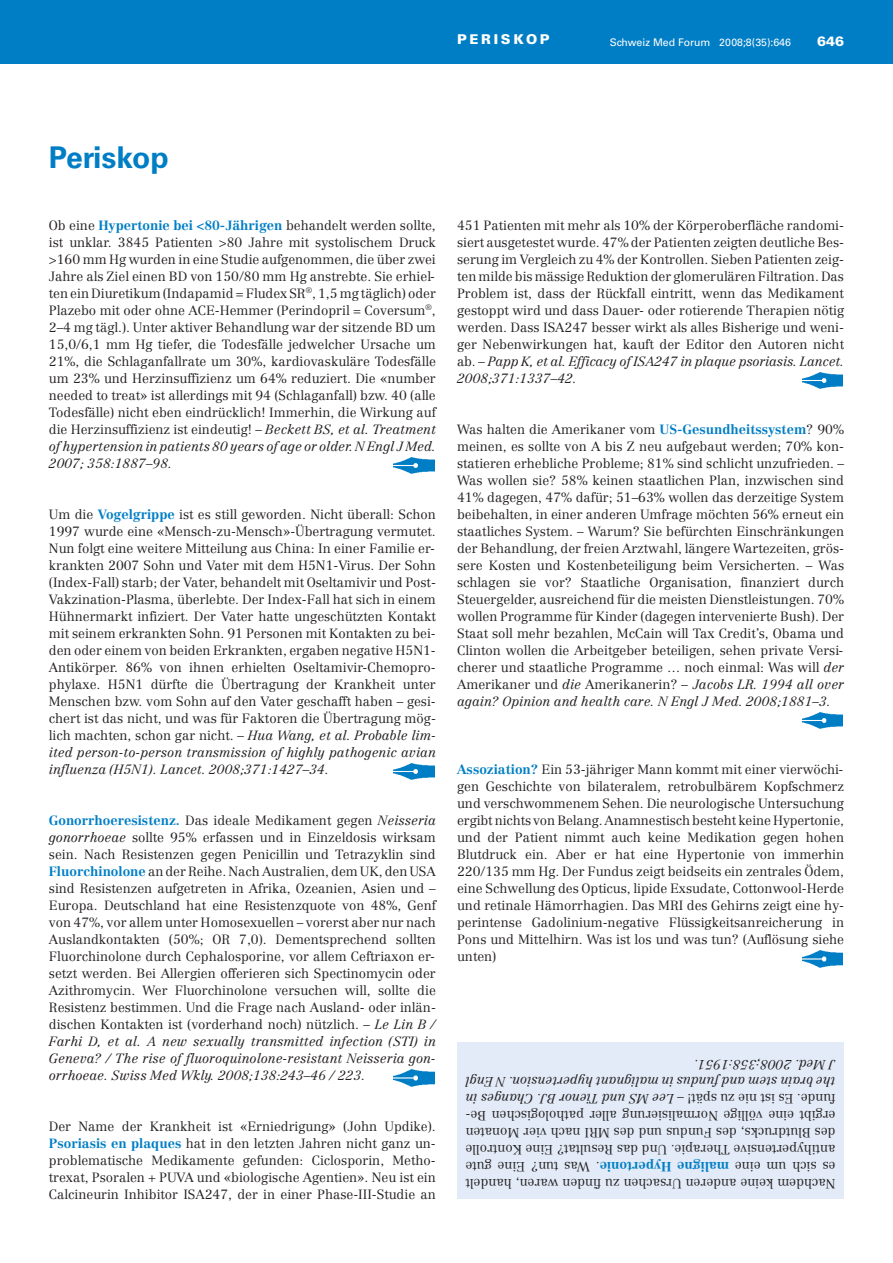
<style>
.page{position:relative;width:893px;height:1263px;background:#fff}
.page>*{position:absolute;margin:0;border:0;box-sizing:border-box;transform-origin:0 0}
.t1{font:700 30px "Univers LT Std";color:#007ec5}
.t2{font:900 13.5px "Univers LT Std";letter-spacing:.2em;color:#fff}
.t3{font:300 13.2px/17px "Centennial";color:#231f20;text-align:justify}
.t4{font:10.5px "Univers LT Std";color:#fff}
.s1{font-weight:700;color:#007ec5}
.s2{font-style:italic}
</style>
<div class="page">
<img style="left:802px;top:712px;width:41px;height:17px">
<img style="left:802px;top:372px;width:41px;height:17px">
<img style="left:802px;top:950px;width:41px;height:17px">
<img style="left:394px;top:1069px;width:40px;height:17px">
<img style="left:394px;top:763px;width:40px;height:17px">
<img style="left:394px;top:457px;width:40px;height:17px">
<div style="left:0;top:0;width:893px;height:64px;background:#007ec5"></div>
<div style="left:457px;top:1042px;width:387px;height:157px;background:#e2ebf7"></div>
<p class="t2" style="left:457px;top:31px;width:94px">PERISKOP</p>
<p class="t4" style="left:610px;top:36px;width:182px">Schweiz Med Forum 2008;8(35):646</p>
<p class="t2" style="left:817px;top:33px;width:29px">646</p>
<h1 class="t1" style="left:49px;top:141px;width:121px">Periskop</h1>
<p class="t3" style="left:49px;top:218px;width:389px">Ob eine <span class="s1">Hypertonie bei &lt;80-Jährigen</span> behandelt werden sollte, ist unklar. 3845 Patienten &gt;80 Jahre mit systolischem Druck &gt;160 mm Hg wurden in eine Studie aufgenommen, die über zwei Jahre als Ziel einen BD von 150/80 mm Hg anstrebte. Sie erhiel&shy;ten ein Diuretikum (Indapamid = Fludex SR<sup>®</sup>, 1,5 mg täglich) oder Plazebo mit oder ohne ACE-Hemmer (Perindopril = Coversum<sup>®</sup>, 2–4 mg tägl.). Unter aktiver Behandlung war der sitzende BD um 15,0/6,1 mm Hg tiefer, die Todesfälle jedwelcher Ursache um 21%, die Schlaganfallrate um 30%, kardiovaskuläre Todesfälle um 23% und Herzinsuffizienz um 64% reduziert. Die «number needed to treat» ist allerdings mit 94 (Schlaganfall) bzw. 40 (alle Todesfälle) nicht eben eindrücklich! Immerhin, die Wirkung auf die Herzinsuffizienz ist eindeutig! <span class="s2">– Beckett BS, et al. Treatment of hypertension in patients 80 years of age or older. N Engl J Med.<br>2007; 358:1887–98.</span></p>
<p class="t3" style="left:49px;top:507px;width:389px">Um die <span class="s1">Vogelgrippe</span> ist es still geworden. Nicht überall: Schon 1997 wurde eine «Mensch-zu-Mensch»-Übertragung vermutet.<br>Nun folgt eine weitere Mitteilung aus China: In einer Familie er&shy;krankten 2007 Sohn und Vater mit dem H5N1-Virus. Der Sohn (Index-Fall) starb; der Vater, behandelt mit Oseltamivir und Post-Vakzination-Plasma, überlebte. Der Index-Fall hat sich in einem Hühnermarkt infiziert. Der Vater hatte ungeschützten Kontakt mit seinem erkrankten Sohn. 91 Personen mit Kontakten zu bei&shy;den oder einem von beiden Erkrankten, ergaben negative H5N1- Antikörper. 86% von ihnen erhielten Oseltamivir-Chemopro - phylaxe. H5N1 dürfte die Übertragung der Krankheit unter Menschen bzw. vom Sohn auf den Vater geschafft haben – gesi&shy;chert ist das nicht, und was für Faktoren die Übertragung mög&shy;lich machten, schon gar nicht. <span class="s2">– Hua Wang, et al. Probable lim&shy;ited person-to-person transmission of highly pathogenic avian influenza (H5N1). Lancet. 2008;371:1427–34.</span></p>
<p class="t3" style="left:49px;top:813px;width:389px"><span class="s1">Gonorrhoeresistenz.</span> Das ideale Medikament gegen <span class="s2">Neisseria gonorrhoeae</span> sollte 95% erfassen und in Einzeldosis wirksam sein. Nach Resistenzen gegen Penicillin und Tetrazyklin sind <span class="s1">Fluorchinolone</span> an der Reihe. Nach Australien, dem UK, den USA sind Resistenzen aufgetreten in Afrika, Ozeanien, Asien und – Europa. Deutschland hat eine Resistenzquote von 48%, Genf von 47%, vor allem unter Homosexuellen – vorerst aber nur nach Auslandkontakten (50%; OR 7,0). Dementsprechend sollten Fluorchinolone durch Cephalosporine, vor allem Ceftriaxon er&shy;setzt werden. Bei Allergien offerieren sich Spectinomycin oder Azithromycin. Wer Fluorchinolone versuchen will, sollte die Resistenz bestimmen. Und die Frage nach Ausland- oder inlän&shy;dischen Kontakten ist (vorderhand noch) nützlich. <span class="s2">– Le Lin B / Farhi D, et al. A new sexually transmitted infection (STI) in Geneva? / The rise of fluoroquinolone-resistant Neisseria gon&shy;orrhoeae. Swiss Med Wkly. 2008;138:243–46 / 223.</span></p>
<p class="t3" style="left:49px;top:1119px;width:388px">Der Name der Krankheit ist «Erniedrigung» (John Updike).<br><span class="s1">Psoriasis en plaques</span> hat in den letzten Jahren nicht ganz un&shy;problematische Medikamente gefunden: Ciclosporin, Metho - trexat, Psoralen + PUVA und «biologische Agentien». Neu ist ein Calcineurin Inhibitor ISA247, der in einer Phase-III-Studie an</p>
<p class="t3" style="left:457px;top:218px;width:388px">451 Patienten mit mehr als 10% der Körperoberfläche randomi&shy;siert ausgetestet wurde. 47% der Patienten zeigten deutliche Bes&shy;serung im Vergleich zu 4% der Kontrollen. Sieben Patienten zeig&shy;ten milde bis mässige Reduktion der glomerulären Filtration. Das Problem ist, dass der Rückfall eintritt, wenn das Medikament gestoppt wird und dass Dauer- oder rotierende Therapien nötig werden. Dass ISA247 besser wirkt als alles Bisherige und weni&shy;ger Nebenwirkungen hat, kauft der Editor den Autoren nicht ab. <span class="s2">– Papp K, et al. Efficacy of ISA247 in plaque psoriasis. Lancet.<br>2008;371:1337–42.</span></p>
<p class="t3" style="left:457px;top:422px;width:389px">Was halten die Amerikaner vom <span class="s1">US-Gesundheitssystem</span>? 90% meinen, es sollte von A bis Z neu aufgebaut werden; 70% kon&shy;statieren erhebliche Probleme; 81% sind schlicht unzufrieden. – Was wollen sie? 58% keinen staatlichen Plan, inzwischen sind 41% dagegen, 47% dafür; 51–63% wollen das derzeitige System beibehalten, in einer anderen Umfrage möchten 56% erneut ein staatliches System. – Warum? Sie befürchten Einschränkungen der Behandlung, der freien Arztwahl, längere Wartezeiten, grös&shy;sere Kosten und Kostenbeteiligung beim Versicherten. – Was schlagen sie vor? Staatliche Organisation, finanziert durch Steuergelder, ausreichend für die meisten Dienstleistungen. 70% wollen Programme für Kinder (dagegen intervenierte Bush). Der Staat soll mehr bezahlen, McCain will Tax Credit’s, Obama und Clinton wollen die Arbeitgeber beteiligen, sehen private Versi&shy;cherer und staatliche Programme … noch einmal: Was will <span class="s2">der </span>Amerikaner und <span class="s2">die</span> Amerikanerin? <span class="s2">– Jacobs LR. 1994 all over again? Opinion and health care. N Engl J Med. 2008;1881–3.</span></p>
<p class="t3" style="left:457px;top:762px;width:388px"><span class="s1">Assoziation?</span> Ein 53-jähriger Mann kommt mit einer vierwöchi&shy;gen Geschichte von bilateralem, retrobulbärem Kopfschmerz und verschwommenem Sehen. Die neurologische Untersuchung ergibt nichts von Belang. Anamnestisch besteht keine Hyper tonie, und der Patient nimmt auch keine Medikation gegen hohen Blutdruck ein. Aber er hat eine Hypertonie von immerhin 220/135 mm Hg. Der Fundus zeigt beidseits ein zentrales Ödem, eine Schwellung des Opticus, lipide Exsudate, Cottonwool- Herde und retinale Hämorrhagien. Das MRI des Gehirns zeigt eine hy&shy;perintense Gadolinium-negative Flüssigkeitsanreicherung in Pons und Mittelhirn. Was ist los und was tun? (Auflösung siehe unten)</p>
<p class="t3" style="left:836px;top:1190px;width:371px;rotate:-180deg">Nachdem keine anderen Ursachen zu finden waren, handelt es sich um eine <span class="s1">maligne Hypertonie</span>. Was tun? Eine gute antihypertensive Therapie. Und das Resultat? Eine Kontrolle des Blutdrucks, des Fundus und des MRI nach vier Monaten ergibt eine völlige Normalisierung aller pathologischen Be&shy;funde. Es ist nie zu spät! <span class="s2">– Lee MS und Tienor BJ. Changes in the brain stem and fundus in malignant hypertension. N Engl J Med. 2008;358:1951.</span></p>
</div>
